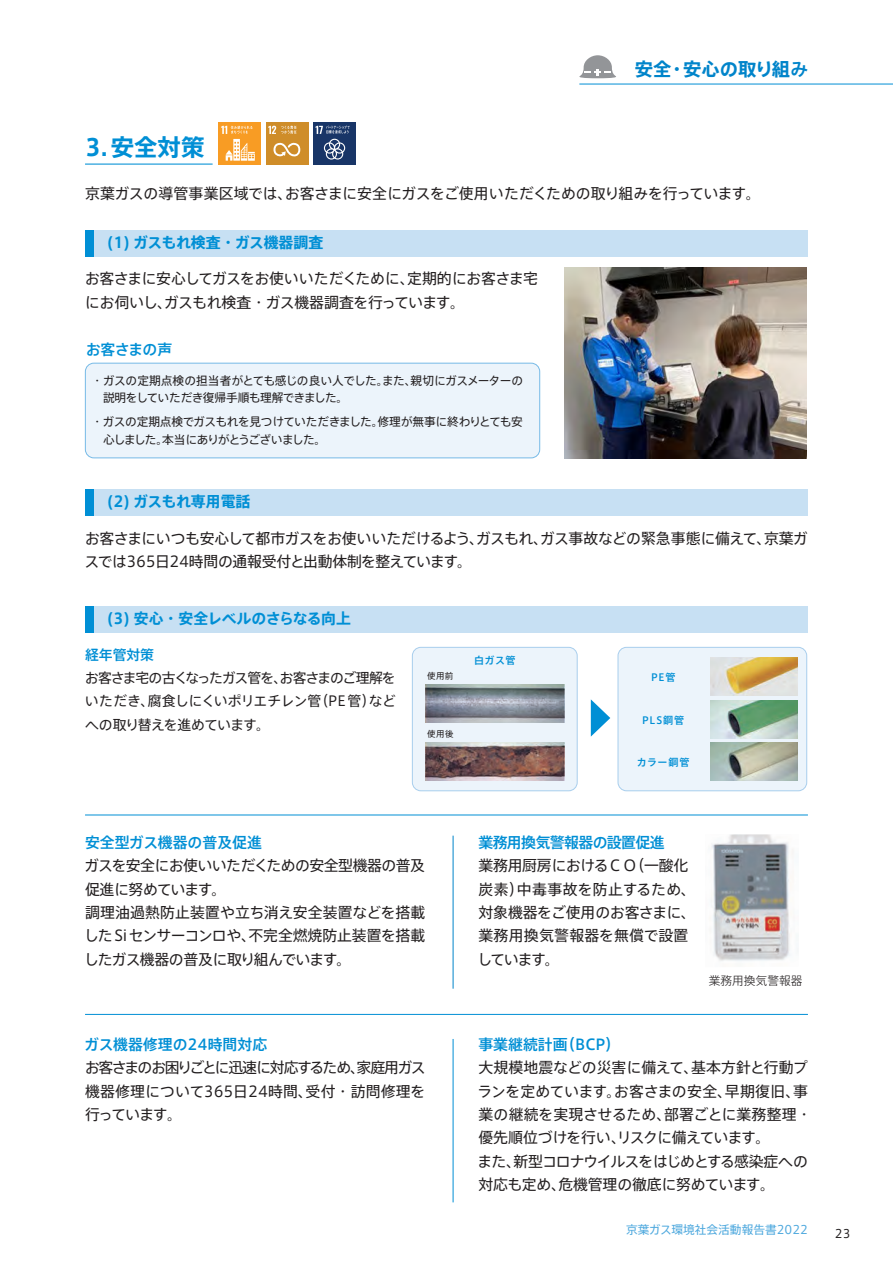
<style>
.page{position:relative;width:893px;height:1263px;background:#fff}
.page>*{position:absolute;margin:0;border:0;box-sizing:border-box;transform-origin:0 0}
.t1{font:700 23.4px "Axis Std";color:#008fd5}
.t2{font:700 18.3px "Axis Std";color:#0084ca}
.t3{font:14.85px/23.4px "Axis Std";letter-spacing:-.02em;color:#231f20}
.t4{font:500 14.85px "Axis Std";color:#008fd5}
.t5{font:700 14.85px "Axis Std";letter-spacing:-.03em;color:#008fd5}
.t6{font:500 14.85px "Axis Std";letter-spacing:-.04em;color:#008fd5}
.t7{font:700 14.85px "Axis Std";color:#008fd5}
.t8{font:13.8px/23.4px "Axis Std";letter-spacing:-.045em;color:#231f20;text-align:justify}
.t9{font:500 13.8px "Axis Std";color:#008fd5}
.t10{font:11.7px/17.5px "Axis Std";letter-spacing:-.04em;color:#231f20}
.t11{font:11.7px "Axis Std";color:#4fa9de}
.t12{font:300 11.7px "Axis Std";color:#231f20}
.t13{font:500 10.05px "Axis Std";letter-spacing:.07em;color:#008fd5}
.t14{font:8.55px "Axis Std";letter-spacing:.055em;color:#231f20}
.s1{font-weight:500}
</style>
<div class="page">
<img style="left:565px;top:268px;width:242px;height:190px">
<img style="left:711px;top:834px;width:82px;height:127px">
<svg style="left:579px;top:55px;width:37px;height:23px"></svg>
<hr style="left:579px;top:84px;width:314px;height:1px;background:#008fd5">
<div style="left:85px;top:230px;width:723px;height:27px;background:#c7e0f3"></div>
<div style="left:85px;top:230px;width:9px;height:27px;background:#008fd5"></div>
<div style="left:85px;top:489px;width:723px;height:27px;background:#c7e0f3"></div>
<div style="left:85px;top:489px;width:9px;height:27px;background:#008fd5"></div>
<div style="left:85px;top:606px;width:723px;height:27px;background:#c7e0f3"></div>
<div style="left:85px;top:606px;width:9px;height:27px;background:#008fd5"></div>
<hr style="left:85px;top:815px;width:723px;height:1px;background:#008fd5">
<hr style="left:453px;top:836px;width:1px;height:153px;background:#0084ca">
<div style="left:618px;top:647px;width:189px;height:144px;background:#ecf4fb;border-radius:9px"></div>
<div style="left:618px;top:647px;width:189px;height:144px;border:1px solid #a8ceed;border-radius:9px"></div>
<div style="left:412px;top:647px;width:165px;height:144px;background:#ecf4fb;border-radius:9px"></div>
<div style="left:412px;top:647px;width:165px;height:144px;border:1px solid #a8ceed;border-radius:9px"></div>
<img style="left:710px;top:658px;width:88px;height:38px">
<img style="left:710px;top:701px;width:88px;height:38px">
<img style="left:710px;top:743px;width:88px;height:38px">
<img style="left:425px;top:684px;width:139px;height:39px">
<img style="left:425px;top:742px;width:139px;height:39px">
<svg style="left:591px;top:699px;width:19px;height:38px"></svg>
<div style="left:85px;top:363px;width:455px;height:95px;background:#ecf4fb;border-radius:9px"></div>
<div style="left:85px;top:363px;width:455px;height:95px;border:1px solid #76bae7;border-radius:9px"></div>
<hr style="left:85px;top:164px;width:128px;height:1px;background:#008fd5">
<div style="left:313px;top:122px;width:43px;height:43px;background:#183567"></div>
<svg style="left:315px;top:125px;width:35px;height:35px"></svg>
<div style="left:266px;top:122px;width:42px;height:43px;background:#cf8d29"></div>
<svg style="left:273px;top:143px;width:27px;height:14px"></svg>
<svg style="left:268px;top:126px;width:29px;height:8px"></svg>
<div style="left:219px;top:122px;width:42px;height:43px;background:#f89c24"></div>
<svg style="left:221px;top:126px;width:34px;height:35px"></svg>
<hr style="left:453px;top:1039px;width:1px;height:163px;background:#008fd5">
<hr style="left:85px;top:1014px;width:723px;height:1px;background:#008fd5">
<p class="t2" style="left:635px;top:55px;width:175px">安全・安心の取り組<span class="s1">み</span></p>
<h1 class="t1" style="left:85px;top:129px;width:121px">3.安全対策</h1>
<p class="t3" style="left:85px;top:180px;width:677px">京葉ガスの導管事業区域では、お客さまに安全にガスをご使用いただくための取り組みを行っています。</p>
<p class="t5" style="left:107px;top:231px;width:218px">(1) ガスもれ検査・ガス機器調査</p>
<p class="t3" style="left:85px;top:266px;width:455px">お客さまに安心してガスをお使いいただくために、定期的にお客さま宅にお伺いし、ガスもれ検査・ガス機器調査を行っています。</p>
<p class="t4" style="left:86px;top:339px;width:103px">お客さまの声　</p>
<p class="t10" style="left:103px;top:371px;width:421px;text-indent:-11px">・ガスの定期点検の担当者がとても感じの良い人でした。また、親切にガスメーターの説明をしていただき復帰手順も理解できました。</p>
<p class="t10" style="left:103px;top:412px;width:421px;text-indent:-11px">・ガスの定期点検でガスもれを見つけていただきました。修理が無事に終わりとても安心しました。本当にありがとうございました。</p>
<p class="t7" style="left:107px;top:490px;width:145px">(2) ガスもれ専用電話</p>
<p class="t3" style="left:84px;top:525px;width:725px">お客さまにいつも安心して都市ガスをお使いいただけるよう、ガスもれ、ガス事故などの緊急事態に備えて、京葉ガスでは365日24時間の通報受付と出動体制を整えています。</p>
<p class="t5" style="left:107px;top:607px;width:245px">(3) 安心・安全レベルのさらなる向上</p>
<p class="t9" style="left:85px;top:644px;width:84px">経年管対策　</p>
<p class="t8" style="left:85px;top:665px;width:313px">お客さま宅の古くなったガス管を、お客さまのご理解をいただき、腐食しにくいポリエチレン管（PE 管）などへの取り替えを進めています。</p>
<p class="t14" style="left:427px;top:669px;width:28px">使用前</p>
<p class="t14" style="left:427px;top:727px;width:28px">使用後</p>
<p class="t13" style="left:474px;top:652px;width:43px">白ガス管</p>
<p class="t13" style="left:651px;top:670px;width:26px">PE管</p>
<p class="t13" style="left:642px;top:713px;width:43px">PLS鋼管</p>
<p class="t13" style="left:637px;top:755px;width:54px">カラー鋼管</p>
<p class="t4" style="left:85px;top:831px;width:193px">安全型ガス機器の普及促進　</p>
<p class="t3" style="left:84px;top:853px;width:343px">ガスを安全にお使いいただくための安全型機器の普及促進に努めています。<br>調理油過熱防止装置や立ち消え安全装置などを搭載したSiセンサーコンロや、不完全燃焼防止装置を搭載したガス機器の普及に取り組んでいます。</p>
<p class="t4" style="left:84px;top:1033px;width:184px">ガス機器修理の24時間対応</p>
<p class="t3" style="left:85px;top:1055px;width:342px;text-align:justify">お客さまのお困りごとに迅速に対応するため、家庭用ガス機器修理について365日24時間、受付・訪問修理を行っています。</p>
<p class="t6" style="left:478px;top:831px;width:202px">業務用換気警報器の設置促進　</p>
<p class="t3" style="left:477px;top:853px;width:220px">業務用厨房におけるＣＯ（一酸化炭素）中毒事故を防止するため、対象機器をご使用のお客さまに、業務用換気警報器を無償で設置しています。</p>
<p class="t12" style="left:709px;top:972px;width:95px">業務用換気警報器</p>
<p class="t4" style="left:478px;top:1033px;width:143px">事業継続計画（BCP）</p>
<p class="t3" style="left:478px;top:1055px;width:335px">大規模地震などの災害に備えて、基本方針と行動プランを定めています。お客さまの安全、早期復旧、事業の継続を実現させるため、部署ごとに業務整理・優先順位づけを行い、リスクに備えています。<br>また、新型コロナウイルスをはじめとする感染症への対応も定め、危機管理の徹底に努めています。</p>
<p class="t11" style="left:626px;top:1221px;width:183px">京葉ガス環境社会活動報告書2022</p>
<p class="t10" style="left:835px;top:1224px;width:17px">23</p>
</div>
